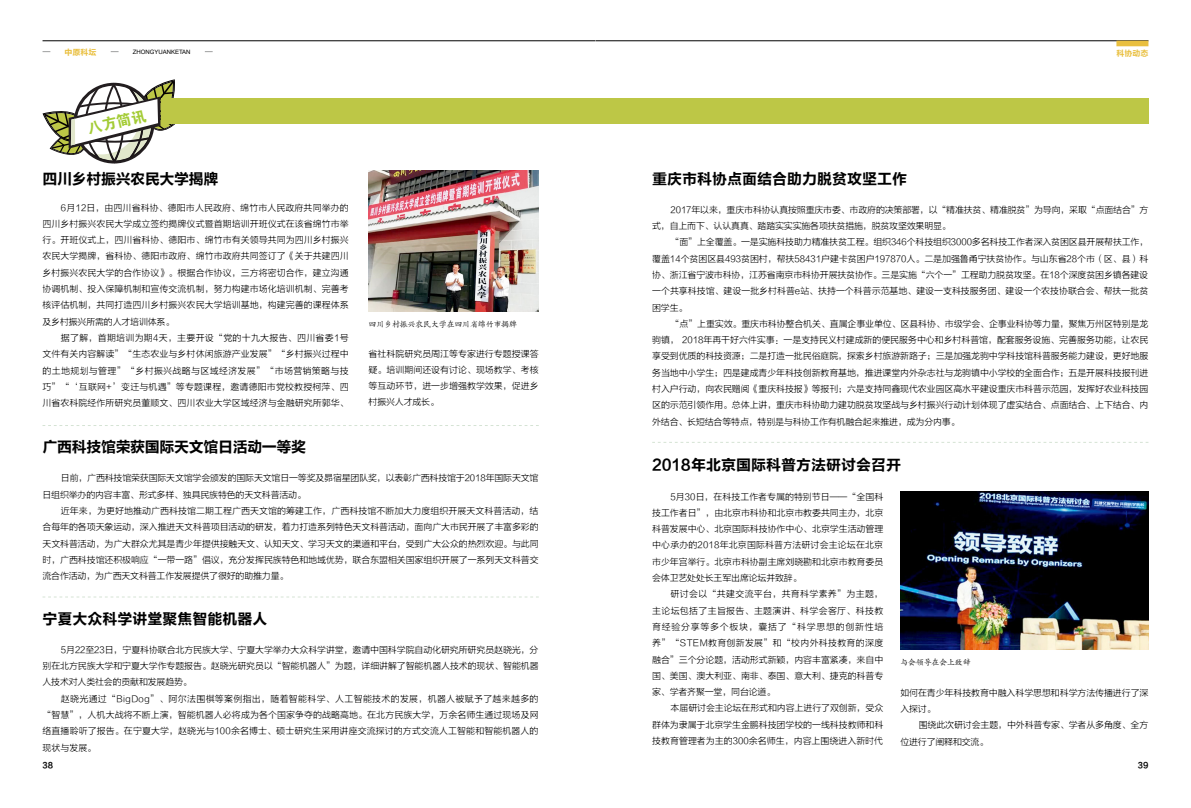
<style>
.page{position:relative;width:1191px;height:808px;background:#fff}
.page>*{position:absolute;margin:0;border:0;box-sizing:border-box;transform-origin:0 0}
.t1{font:15px "FZLTCHK GBK1 0";color:#000}
.t2{font:15px "FZLTCHK GBK1 0";letter-spacing:-.025em;color:#000}
.t3{font:15px "FZDHTK GBK1 0";color:#a4cc36}
.t4{font:9px/16.3px "FZLTXHK GBK1 0";letter-spacing:-.015em;color:#000;text-align:justify}
.t5{font:8px "FZKTK GBK1 0";letter-spacing:-.025em;color:#000}
.t6{font:8px "FZLTCHJW GB1 0";color:#e9bf3f}
.t7{font:8px "FZLTCHJW GB1 0";color:#000}
.t8{font:6px "Arial";color:#000}
</style>
<div class="page">
<svg style="left:43px;top:425px;width:496px;height:1px"></svg>
<svg style="left:652px;top:442px;width:496px;height:1px"></svg>
<img style="left:369px;top:171px;width:170px;height:141px">
<svg style="left:43px;top:597px;width:496px;height:1px"></svg>
<img style="left:900px;top:492px;width:248px;height:158px">
<svg style="left:43px;top:79px;width:142px;height:85px"></svg>
<div style="left:161px;top:99px;width:987px;height:25px;background:#bdc746"></div>
<hr style="left:595px;top:41px;width:553px;height:1px;background:#000">
<hr style="left:43px;top:41px;width:552px;height:1px;background:#000">
<div style="left:1116px;top:41px;width:32px;height:5px;background:#e9bf3f"></div>
<p class="t6" style="left:65px;top:47px;width:33px">中原科坛</p>
<p class="t8" style="left:133px;top:48px;width:59px">ZHONGYUANKETAN</p>
<p class="t6" style="left:1116px;top:48px;width:33px">科协动态</p>
<h1 class="t3" style="left:86px;top:121px;width:61px;rotate:-13deg">八方简讯</h1>
<h1 class="t2" style="left:43px;top:170px;width:177px">四川乡村振兴农民大学揭牌</h1>
<p class="t4" style="left:43px;top:199px;width:308px;text-indent:18px">6月12日，由四川省科协、德阳市人民政府、绵竹市人民政府共同举办的四川乡村振兴农民大学成立签约揭牌仪式暨首期培训开班仪式在该省绵竹市举行。开班仪式上，四川省科协、德阳市、绵竹市有关领导共同为四川乡村振兴农民大学揭牌，省科协、德阳市政府、绵竹市政府共同签订了《关于共建四川乡村振兴农民大学的合作协议》。根据合作协议，三方将密切合作，建立沟通协调机制、投入保障机制和宣传交流机制，努力构建市场化培训机制、完善考核评估机制，共同打造四川乡村振兴农民大学培训基地，构建完善的课程体系及乡村振兴所需的人才培训体系。</p>
<p class="t4" style="left:43px;top:330px;width:308px;text-indent:18px">据了解，首期培训为期4天，主要开设“党的十九大报告、四川省委1号文件有关内容解读”“生态农业与乡村休闲旅游产业发展”“乡村振兴过程中的土地规划与管理”“乡村振兴战略与区域经济发展”“市场营销策略与技巧”“‘互联网+’变迁与机遇”等专题课程，邀请德阳市党校教授柯萍、四川省农科院经作所研究员董顺文、四川农业大学区域经济与金融研究所郭华、</p>
<h1 class="t2" style="left:43px;top:439px;width:265px">广西科技馆荣获国际天文馆日活动一等奖</h1>
<p class="t5" style="left:369px;top:320px;width:150px">四川乡村振兴农民大学在四川省绵竹市揭牌</p>
<p class="t4" style="left:369px;top:345px;width:172px">省社科院研究员周江等专家进行专题授课答疑。培训期间还设有讨论、现场教学、考核等互动环节，进一步增强教学效果，促进乡村振兴人才成长。</p>
<p class="t4" style="left:43px;top:470px;width:497px;text-indent:18px">日前，广西科技馆荣获国际天文馆学会颁发的国际天文馆日一等奖及昴宿星团队奖，以表彰广西科技馆于2018年国际天文馆日组织举办的内容丰富、形式多样、独具民族特色的天文科普活动。</p>
<p class="t4" style="left:43px;top:503px;width:498px;text-indent:18px">近年来，为更好地推动广西科技馆二期工程广西天文馆的筹建工作，广西科技馆不断加大力度组织开展天文科普活动，结合每年的各项天象运动，深入推进天文科普项目活动的研发，着力打造系列特色天文科普活动，面向广大市民开展了丰富多彩的天文科普活动，为广大群众尤其是青少年提供接触天文、认知天文、学习天文的渠道和平台，受到广大公众的热烈欢迎。与此同时，广西科技馆还积极响应“一带一路”倡议，充分发挥民族特色和地域优势，联合东盟相关国家组织开展了一系列天文科普交流合作活动，为广西天文科普工作发展提供了很好的助推力量。</p>
<h1 class="t1" style="left:43px;top:610px;width:226px">宁夏大众科学讲堂聚焦智能机器人</h1>
<p class="t4" style="left:43px;top:642px;width:498px;text-indent:18px">5月22至23日，宁夏科协联合北方民族大学、宁夏大学举办大众科学讲堂，邀请中国科学院自动化研究所研究员赵晓光，分别在北方民族大学和宁夏大学作专题报告。赵晓光研究员以“智能机器人”为题，详细讲解了智能机器人技术的现状、智能机器人技术对人类社会的贡献和发展趋势。</p>
<p class="t4" style="left:43px;top:690px;width:497px;text-indent:18px">赵晓光通过“BigDog”、阿尔法围棋等案例指出，随着智能科学、人工智能技术的发展，机器人被赋予了越来越多的“智慧”，人机大战将不断上演，智能机器人必将成为各个国家争夺的战略高地。在北方民族大学，万余名师生通过现场及网络直播聆听了报告。在宁夏大学，赵晓光与100余名博士、硕士研究生采用讲座交流探讨的方式交流人工智能和智能机器人的现状与发展。</p>
<h1 class="t1" style="left:652px;top:170px;width:256px">重庆市科协点面结合助力脱贫攻坚工作</h1>
<p class="t4" style="left:652px;top:202px;width:498px;text-indent:18px">2017年以来，重庆市科协认真按照重庆市委、市政府的决策部署，以“精准扶贫、精准脱贫”为导向，采取“点面结合”方式，自上而下、认认真真、踏踏实实实施各项扶贫措施，脱贫攻坚效果明显。</p>
<p class="t4" style="left:652px;top:234px;width:498px;text-indent:18px">“面”上全覆盖。一是实施科技助力精准扶贫工程。组织346个科技组织3000多名科技工作者深入贫困区县开展帮扶工作，覆盖14个贫困区县493贫困村，帮扶58431户建卡贫困户197870人。二是加强鲁甬宁扶贫协作。与山东省28个市（区、县）科协、浙江省宁波市科协，江苏省南京市科协开展扶贫协作。三是实施“六个一”工程助力脱贫攻坚。在18个深度贫困乡镇各建设一个共享科技馆、建设一批乡村科普e站、扶持一个科普示范基地、建设一支科技服务团、建设一个农技协联合会、帮扶一批贫困学生。</p>
<p class="t4" style="left:652px;top:316px;width:498px;text-indent:18px">“点”上重实效。重庆市科协整合机关、直属企事业单位、区县科协、市级学会、企事业科协等力量，聚焦万州区特别是龙驹镇， 2018年再干好六件实事：一是支持民义村建成新的便民服务中心和乡村科普馆，配套服务设施、完善服务功能，让农民享受到优质的科技资源；二是打造一批民俗庭院，探索乡村旅游新路子；三是加强龙驹中学科技馆科普服务能力建设，更好地服务当地中小学生；四是建成青少年科技创新教育基地，推进课堂内外杂志社与龙驹镇中小学校的全面合作；五是开展科技报刊进村入户行动，向农民赠阅《重庆科技报》等报刊；六是支持同鑫现代农业园区高水平建设重庆市科普示范园，发挥好农业科技园区的示范引领作用。总体上讲，重庆市科协助力建功脱贫攻坚战与乡村振兴行动计划体现了虚实结合、点面结合、上下结合、内外结合、长短结合等特点，特别是与科协工作有机融合起来推进，成为分内事。</p>
<h1 class="t1" style="left:652px;top:457px;width:250px">2018年北京国际科普方法研讨会召开</h1>
<p class="t4" style="left:652px;top:488px;width:233px;text-indent:18px">5月30日，在科技工作者专属的特别节日——“全国科技工作者日”，由北京市科协和北京市教委共同主办，北京科普发展中心、北京国际科技协作中心、北京学生活动管理中心承办的2018年北京国际科普方法研讨会主论坛在北京市少年宫举行。北京市科协副主席刘晓勘和北京市教育委员会体卫艺处处长王军出席论坛并致辞。</p>
<p class="t4" style="left:652px;top:586px;width:233px;text-indent:18px">研讨会以“共建交流平台，共育科学素养”为主题，主论坛包括了主旨报告、主题演讲、科学会客厅、科技教育经验分享等多个板块，囊括了“科学思想的创新性培养”“STEM教育创新发展”和“校内外科技教育的深度融合”三个分论题，活动形式新颖，内容丰富紧凑，来自中国、美国、澳大利亚、南非、泰国、意大利、捷克的科普专家、学者齐聚一堂，同台论道。</p>
<p class="t4" style="left:652px;top:700px;width:233px;text-indent:18px">本届研讨会主论坛在形式和内容上进行了双创新，受众群体为隶属于北京学生金鹏科技团学校的一线科技教师和科技教育管理者为主的300余名师生，内容上围绕进入新时代</p>
<p class="t5" style="left:900px;top:658px;width:72px">与会领导在会上致辞</p>
<p class="t4" style="left:900px;top:685px;width:250px">如何在青少年科技教育中融入科学思想和科学方法传播进行了深入探讨。</p>
<p class="t4" style="left:900px;top:717px;width:250px;text-indent:18px">围绕此次研讨会主题，中外科普专家、学者从多角度、全方位进行了阐释和交流。</p>
<p class="t7" style="left:43px;top:760px;width:12px">38</p>
<p class="t7" style="left:1137px;top:760px;width:12px">39</p>
</div>
